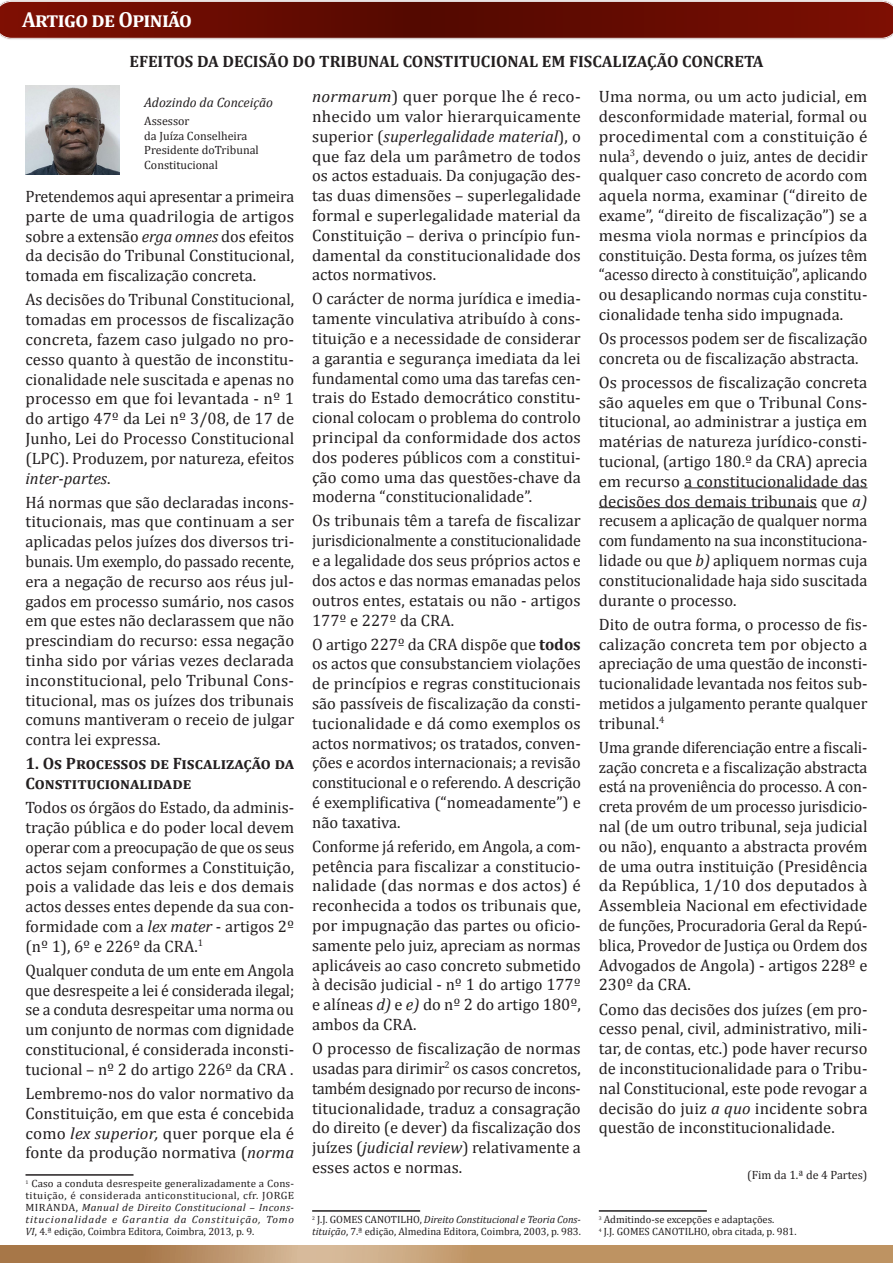
<style>
.page{position:relative;width:893px;height:1263px;background:#fff}
.page>*{position:absolute;margin:0;border:0;box-sizing:border-box;transform-origin:0 0}
.t1{font:700 21.9px "Cambria";letter-spacing:-.03em;color:#fff;scale:.96 1}
.t2{font:16.5px/19.8px "Cambria";color:#231f20;text-align:justify}
.t3{font:16.5px/19.8px "Cambria";color:#231f20;text-align:justify;scale:1.04 1}
.t4{font:700 16.5px/19.8px "Cambria";color:#231f20}
.t5{font:italic 13.5px "Cambria";color:#231f20}
.t6{font:12px/14.4px "Cambria";color:#231f20}
.t7{font:10.5px/12px "Cambria";color:#231f20;text-align:justify;scale:1.04 1}
.t8{font:10.5px/12px "Cambria";color:#231f20}
.s1{font-style:italic}
.s2{font-weight:700}
</style>
<div class="page">
<img style="left:26px;top:85px;width:93px;height:90px">
<hr style="left:26px;top:1174px;width:108px;height:2px;background:#231f20">
<hr style="left:312px;top:1210px;width:108px;height:2px;background:#231f20">
<hr style="left:684px;top:487px;width:183px;height:1px;background:#231f20">
<hr style="left:599px;top:507px;width:218px;height:1px;background:#231f20">
<hr style="left:599px;top:1210px;width:108px;height:2px;background:#231f20">
<svg style="left:0;top:0;width:893px;height:40px;background:#762219"></svg>
<svg style="left:0;top:1246px;width:892px;height:17px;background:#bd9467"></svg>
<h1 class="t1" style="left:22px;top:7px;width:179px">Artigo de Opinião</h1>
<p class="t4" style="left:129px;top:51px;width:635px">EFEITOS DA DECISÃO DO TRIBUNAL CONSTITUCIONAL EM FISCALIZAÇÃO CONCRETA</p>
<p class="t5" style="left:144px;top:94px;width:130px">Adozindo da Conceição</p>
<p class="t6" style="left:144px;top:114px;width:116px">Assessor<br>da Juíza Conselheira<br>Presidente doTribunal<br>Constitucional</p>
<p class="t2" style="left:26px;top:186px;width:270px">Pretendemos aqui apresentar a primeira parte de uma quadrilogia de artigos sobre a extensão <span class="s1">erga omnes</span> dos efeitos da decisão do Tribunal Constitucional, tomada em fiscalização concreta.</p>
<p class="t2" style="left:26px;top:290px;width:270px">As decisões do Tribunal Constitucional, tomadas em processos de fiscalização concreta, fazem caso julgado no pro&shy;cesso quanto à questão de inconstitu&shy;cionalidade nele suscitada e apenas no processo em que foi levantada - nº 1 do artigo 47º da Lei nº 3/08, de 17 de Junho, Lei do Processo Constitucional (LPC). Produzem, por natureza, efeitos <span class="s1">inter-partes</span>.</p>
<p class="t2" style="left:26px;top:492px;width:270px">Há normas que são declaradas incons&shy;titucionais, mas que continuam a ser aplicadas pelos juízes dos diversos tri&shy;bunais. Um exemplo, do passado recente, era a negação de recurso aos réus jul&shy;gados em processo sumário, nos casos em que estes não declarassem que não prescindiam do recurso: essa negação tinha sido por várias vezes declarada inconstitucional, pelo Tribunal Cons&shy;titucional, mas os juízes dos tribunais comuns mantiveram o receio de julgar contra lei expressa.</p>
<p class="t4" style="left:26px;top:753px;width:269px">1. Os Processos de Fiscalização da<br>Constitucionalidade</p>
<p class="t2" style="left:26px;top:797px;width:270px">Todos os órgãos do Estado, da adminis&shy;tração pública e do poder local devem operar com a preocupação de que os seus actos sejam conformes a Constituição, pois a validade das leis e dos demais actos desses entes depende da sua con&shy;formidade com a <span class="s1">lex mater</span> - artigos 2º (nº 1), 6º e 226º da CRA.<sup>1</sup></p>
<p class="t2" style="left:26px;top:960px;width:270px">Qualquer conduta de um ente em Angola que desrespeite a lei é considerada ilegal; se a conduta desrespeitar uma norma ou um conjunto de normas com dignidade constitucional, é considerada inconsti&shy;tucional – nº 2 do artigo 226º da CRA .</p>
<p class="t2" style="left:26px;top:1083px;width:270px">Lembremo-nos do valor normativo da Constituição, em que esta é concebida como <span class="s1">lex superior,</span> quer porque ela é fonte da produção normativa (<span class="s1">norma</span></p>
<p class="t7" style="left:26px;top:1177px;width:260px"><sup>1</sup> Caso a conduta desrespeite generalizadamente a Cons&shy;tituição, é considerada anticonstitucional, cfr. JORGE MIRANDA, <span class="s1">Manual de Direito Constitucional – Incons&shy;titucionalidade e Garantia da Constituição, Tomo VI</span>, 4.ª edição, Coimbra Editora, Coimbra, 2013, p. 9.</p>
<p class="t3" style="left:312px;top:87px;width:260px"><span class="s1">normarum</span>) quer porque lhe é reco&shy;nhecido um valor hierarquicamente superior (<span class="s1">superlegalidade material</span>), o que faz dela um parâmetro de todos os actos estaduais. Da conjugação des&shy;tas duas dimensões – superlegalidade formal e superlegalidade material da Constituição – deriva o princípio fun&shy;damental da constitucionalidade dos actos normativos.</p>
<p class="t2" style="left:312px;top:289px;width:270px">O carácter de norma jurídica e imedia&shy;tamente vinculativa atribuído à cons&shy;tituição e a necessidade de considerar a garantia e segurança imediata da lei fundamental como uma das tarefas cen&shy;trais do Estado democrático constitu&shy;cional colocam o problema do controlo principal da conformidade dos actos dos poderes públicos com a constitui&shy;ção como uma das questões-chave da moderna “constitucionalidade”.</p>
<p class="t2" style="left:312px;top:511px;width:270px">Os tribunais têm a tarefa de fiscalizar jurisdicionalmente a constitucionalidade e a legalidade dos seus próprios actos e dos actos e das normas emanadas pelos outros entes, estatais ou não - artigos 177º e 227º da CRA.</p>
<p class="t2" style="left:312px;top:634px;width:270px">O artigo 227º da CRA dispõe que <span class="s2">todos </span>os actos que consubstanciem violações de princípios e regras constitucionais são passíveis de fiscalização da consti&shy;tucionalidade e dá como exemplos os actos normativos; os tratados, conven&shy;ções e acordos internacionais; a revisão constitucional e o referendo. A descrição é exemplificativa (“nomeadamente”) e não taxativa.</p>
<p class="t2" style="left:312px;top:836px;width:270px">Conforme já referido, em Angola, a com&shy;petência para fiscalizar a constitucio&shy;nalidade (das normas e dos actos) é reconhecida a todos os tribunais que, por impugnação das partes ou oficio&shy;samente pelo juiz, apreciam as normas aplicáveis ao caso concreto submetido à decisão judicial - nº 1 do artigo 177º e alíneas <span class="s1">d)</span> e <span class="s1">e)</span> do nº 2 do artigo 180º, ambos da CRA.</p>
<p class="t2" style="left:312px;top:1038px;width:270px">O processo de fiscalização de normas usadas para dirimir<sup>2</sup> os casos concretos, também designado por recurso de incons&shy;titucionalidade, traduz a consagração do direito (e dever) da fiscalização dos juízes (<span class="s1">judicial review</span>) relativamente a esses actos e normas.</p>
<p class="t3" style="left:599px;top:87px;width:260px">Uma norma, ou um acto judicial, em desconformidade material, formal ou procedimental com a constituição é nula<sup>3</sup>, devendo o juiz, antes de decidir qualquer caso concreto de acordo com aquela norma, examinar (“direito de exame”, “direito de fiscalização”) se a mesma viola normas e princípios da constituição. Desta forma, os juízes têm “acesso directo à constituição”, aplicando ou desaplicando normas cuja constitu&shy;cionalidade tenha sido impugnada.</p>
<p class="t2" style="left:599px;top:328px;width:270px">Os processos podem ser de fiscalização concreta ou de fiscalização abstracta.</p>
<p class="t2" style="left:599px;top:372px;width:270px">Os processos de fiscalização concreta são aqueles em que o Tribunal Cons&shy;titucional, ao administrar a justiça em matérias de natureza jurídico-consti&shy;tucional, (artigo 180.º da CRA) aprecia em recurso a constitucionalidade das decisões dos demais tribunais que <span class="s1">a) </span>recusem a aplicação de qualquer norma com fundamento na sua inconstituciona&shy;lidade ou que <span class="s1">b)</span> apliquem normas cuja constitucionalidade haja sido suscitada durante o processo.</p>
<p class="t2" style="left:599px;top:614px;width:270px">Dito de outra forma, o processo de fis&shy;calização concreta tem por objecto a apreciação de uma questão de inconsti&shy;tucionalidade levantada nos feitos sub&shy;metidos a julgamento perante qualquer tribunal.<sup>4</sup></p>
<p class="t2" style="left:599px;top:737px;width:270px">Uma grande diferenciação entre a fiscali&shy;zação concreta e a fiscalização abstracta está na proveniência do processo. A con&shy;creta provém de um processo jurisdicio&shy;nal (de um outro tribunal, seja judicial ou não), enquanto a abstracta provém de uma outra instituição (Presidência da República, 1/10 dos deputados à Assembleia Nacional em efectividade de funções, Procuradoria Geral da Repú&shy;blica, Provedor de Justiça ou Ordem dos Advogados de Angola) - artigos 228º e 230º da CRA.</p>
<p class="t2" style="left:599px;top:999px;width:270px">Como das decisões dos juízes (em pro&shy;cesso penal, civil, administrativo, mili&shy;tar, de contas, etc.) pode haver recurso de inconstitucionalidade para o Tribu&shy;nal Constitucional, este pode revogar a decisão do juiz <span class="s1">a quo</span> incidente sobra questão de inconstitucionalidade.</p>
<p class="t6" style="left:747px;top:1167px;width:122px">(Fim da 1.ª de 4 Partes)</p>
<p class="t8" style="left:599px;top:1213px;width:199px"><sup>3</sup> Admitindo-se excepções e adaptações.<br><sup>4</sup> J.J. GOMES CANOTILHO, obra citada, p. 981.</p>
<p class="t8" style="left:312px;top:1213px;width:270px"><sup>2</sup> J.J. GOMES CANOTILHO, <span class="s1">Direito Constitucional e Teoria Cons&shy;tituição</span>, 7.ª edição, Almedina Editora, Coimbra, 2003, p. 983.</p>
</div>
